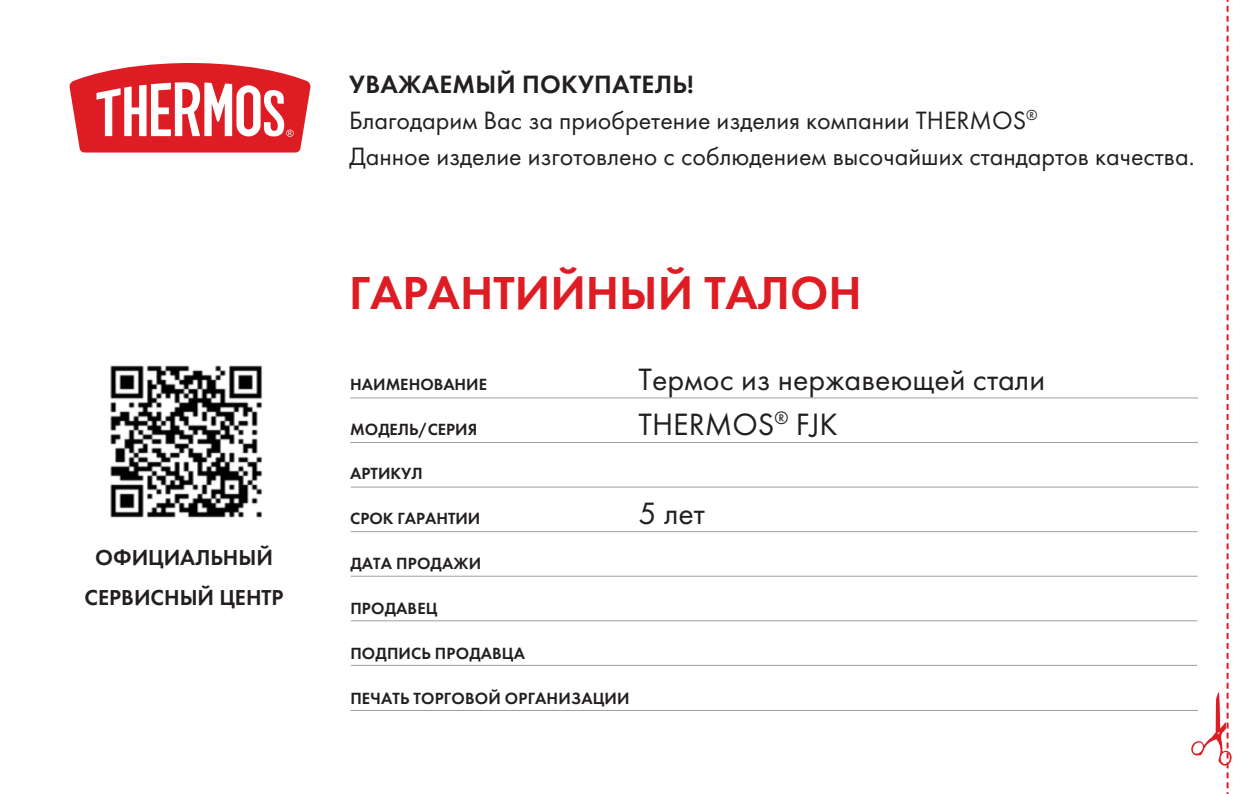
<style>
.page{position:relative;width:1248px;height:794px;background:#fff}
.page>*{position:absolute;margin:0;border:0;box-sizing:border-box;transform-origin:0 0}
.ZAGOLOVOK{font:48px "Futura Demi";color:#de1c24}
.MAIN_BOLD{font:32px "Futura";color:#231f20}
.MAIN{font:26px "Futura";color:#231f20}
.MAIN_BOLD-2{font:26px "Futura Demi";letter-spacing:.01em;color:#231f20}
.MAIN_BOLD-3{font:22.4px/40px "Futura Demi";color:#231f20;text-align:center}
.MAIN_BOLD-4{font:16.8px "Futura Demi";letter-spacing:.01em;color:#231f20}
</style>
<div class="page">
<img style="left:110px;top:365px;width:153px;height:153px">
<hr style="left:351px;top:664px;width:845px;height:2px;background:#9d9fa2">
<hr style="left:351px;top:620px;width:846px;height:1px;background:#9d9fa2">
<hr style="left:351px;top:575px;width:846px;height:2px;background:#9d9fa2">
<hr style="left:351px;top:531px;width:846px;height:1px;background:#9d9fa2">
<hr style="left:351px;top:486px;width:847px;height:2px;background:#9d9fa2">
<hr style="left:350px;top:397px;width:847px;height:1px;background:#9d9fa2">
<hr style="left:350px;top:442px;width:847px;height:1px;background:#9d9fa2">
<hr style="left:350px;top:710px;width:847px;height:1px;background:#9d9fa2">
<svg style="left:1190px;top:0;width:42px;height:794px"></svg>
<svg style="left:69px;top:63px;width:241px;height:89px"></svg>
<p class="MAIN_BOLD-3" style="left:85px;top:537px;width:200px">ОФИЦИАЛЬНЫЙ<br>СЕРВИСНЫЙ ЦЕНТР</p>
<p class="MAIN_BOLD-2" style="left:349px;top:68px;width:346px">УВАЖАЕМЫЙ ПОКУПАТЕЛЬ!</p>
<p class="MAIN" style="left:349px;top:105px;width:690px">Благодарим Вас за приобретение изделия компании THERMOS<sup>®</sup></p>
<p class="MAIN" style="left:349px;top:141px;width:847px">Данное изделие изготовлено с соблюдением высочайших стандартов качества.</p>
<p class="ZAGOLOVOK" style="left:349px;top:263px;width:514px">ГАРАНТИЙНЫЙ ТАЛОН</p>
<p class="MAIN_BOLD-4" style="left:350px;top:374px;width:138px">НАИМЕНОВАНИЕ</p>
<p class="MAIN_BOLD" style="left:638px;top:360px;width:408px">Термос из нержавеющей стали</p>
<p class="MAIN_BOLD-4" style="left:350px;top:418px;width:128px">МОДЕЛЬ/СЕРИЯ</p>
<p class="MAIN_BOLD" style="left:638px;top:405px;width:201px">THERMOS<sup>®</sup> FJK</p>
<p class="MAIN_BOLD-4" style="left:350px;top:463px;width:74px">АРТИКУЛ</p>
<p class="MAIN_BOLD-4" style="left:350px;top:508px;width:131px">СРОК ГАРАНТИИ</p>
<p class="MAIN_BOLD" style="left:638px;top:494px;width:68px">5 лет</p>
<p class="MAIN_BOLD-4" style="left:350px;top:553px;width:132px">ДАТА ПРОДАЖИ</p>
<p class="MAIN_BOLD-4" style="left:350px;top:598px;width:89px">ПРОДАВЕЦ</p>
<p class="MAIN_BOLD-4" style="left:350px;top:642px;width:176px">ПОДПИСЬ ПРОДАВЦА</p>
<p class="MAIN_BOLD-4" style="left:350px;top:687px;width:281px">ПЕЧАТЬ ТОРГОВОЙ ОРГАНИЗАЦИИ</p>
</div>
